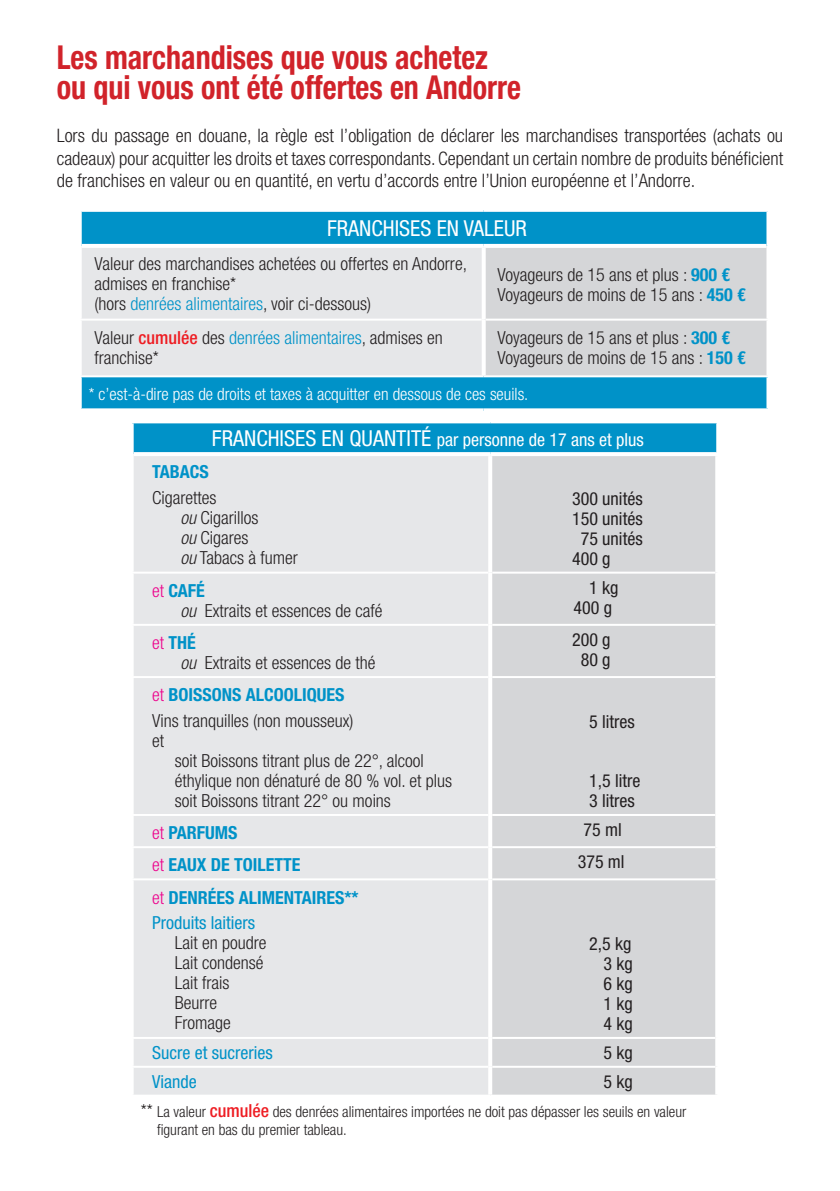
<style>
.page{position:relative;width:840px;height:1191px;background:#fff}
.page>*{position:absolute;margin:0;border:0;box-sizing:border-box;transform-origin:0 0}
.t1{font:700 condensed 33px/30px "Helvetica Neue LT Std";color:#d1232a;scale:.91 1}
.t2{font:condensed 22px "Helvetica Neue LT Std";color:#fff}
.t3{font:300 condensed 18.6px/22.4px "Helvetica Neue";color:#231f20;text-align:justify}
.t4{font:300 condensed 18px/20px "Helvetica Neue LT Std";color:#231f20}
.t5{font:condensed 18px/20px "Helvetica Neue LT Std";color:#231f20}
.t6{font:700 condensed 18px/25.6px "Helvetica Neue LT Std";color:#0092c8}
.t7{font:condensed 18px "Helvetica Neue LT Std";color:#fff}
.t8{font:condensed 18px "Helvetica Neue LT Std";color:#0092c8}
.t9{font:300 condensed 17px "Helvetica Neue LT Std";color:#fff}
.t10{font:300 condensed 15.2px/18px "Helvetica Neue LT Std";color:#231f20}
.s1{color:#0092c8}
.s2{font-weight:700;color:#0092c8}
.s3{font-weight:500;color:#ee1d23}
.s4{font-size:22px}
.s5{font-style:italic}
.s6{color:#ed028c}
.s7{font-weight:300;color:#ed028c}
.s8{font-weight:400}
.s9{font-size:18px}
.s10{font-weight:500;font-size:18px;color:#ee1d23}
</style>
<div class="page">
<div style="left:81px;top:211px;width:686px;height:35px;background:#0092c8"></div>
<div style="left:82px;top:248px;width:399px;height:127px;background:#e6e7e9"></div>
<div style="left:485px;top:248px;width:281px;height:127px;background:#d5d6d8"></div>
<div style="left:81px;top:376px;width:686px;height:34px;background:#0092c8"></div>
<hr style="left:80px;top:210px;width:403px;height:2px;background:#fff">
<hr style="left:80px;top:212px;width:2px;height:34px;background:#fff">
<hr style="left:483px;top:210px;width:285px;height:2px;background:#fff">
<hr style="left:766px;top:212px;width:2px;height:34px;background:#fff">
<hr style="left:80px;top:319px;width:401px;height:2px;background:#fff">
<hr style="left:485px;top:319px;width:283px;height:2px;background:#fff">
<svg style="left:481px;top:248px;width:4px;height:72px"></svg>
<svg style="left:481px;top:321px;width:1px;height:54px"></svg>
<hr style="left:82px;top:244px;width:401px;height:4px;background:#fff">
<hr style="left:483px;top:244px;width:283px;height:4px;background:#fff">
<hr style="left:80px;top:377px;width:2px;height:31px;background:#fff">
<hr style="left:80px;top:375px;width:403px;height:2px;background:#fff">
<hr style="left:483px;top:375px;width:285px;height:2px;background:#fff">
<hr style="left:766px;top:377px;width:2px;height:31px;background:#fff">
<svg style="left:81px;top:408px;width:402px;height:2px"></svg>
<svg style="left:483px;top:408px;width:285px;height:3px"></svg>
<div style="left:133px;top:422px;width:583px;height:32px;background:#0092c8"></div>
<div style="left:134px;top:456px;width:354px;height:638px;background:#e6e7e9"></div>
<div style="left:492px;top:456px;width:222px;height:638px;background:#d5d6d8"></div>
<hr style="left:132px;top:421px;width:358px;height:2px;background:#fff">
<hr style="left:132px;top:423px;width:2px;height:31px;background:#fff">
<hr style="left:490px;top:421px;width:227px;height:2px;background:#fff">
<hr style="left:715px;top:423px;width:2px;height:29px;background:#fff">
<hr style="left:132px;top:571px;width:356px;height:2px;background:#fff">
<hr style="left:492px;top:571px;width:222px;height:2px;background:#fff">
<hr style="left:132px;top:624px;width:356px;height:2px;background:#fff">
<hr style="left:492px;top:624px;width:222px;height:2px;background:#fff">
<hr style="left:132px;top:676px;width:356px;height:2px;background:#fff">
<hr style="left:492px;top:676px;width:222px;height:2px;background:#fff">
<hr style="left:132px;top:814px;width:356px;height:2px;background:#fff">
<hr style="left:492px;top:814px;width:222px;height:2px;background:#fff">
<hr style="left:132px;top:846px;width:356px;height:2px;background:#fff">
<hr style="left:492px;top:846px;width:222px;height:2px;background:#fff">
<hr style="left:132px;top:878px;width:356px;height:2px;background:#fff">
<hr style="left:492px;top:878px;width:222px;height:2px;background:#fff">
<hr style="left:132px;top:1037px;width:356px;height:2px;background:#fff">
<hr style="left:492px;top:1037px;width:222px;height:2px;background:#fff">
<hr style="left:132px;top:1065px;width:356px;height:2px;background:#fff">
<hr style="left:492px;top:1065px;width:222px;height:2px;background:#fff">
<svg style="left:714px;top:456px;width:2px;height:116px"></svg>
<svg style="left:714px;top:572px;width:2px;height:53px"></svg>
<svg style="left:714px;top:626px;width:2px;height:50px"></svg>
<svg style="left:714px;top:678px;width:2px;height:136px"></svg>
<svg style="left:714px;top:816px;width:2px;height:30px"></svg>
<svg style="left:714px;top:847px;width:2px;height:32px"></svg>
<svg style="left:714px;top:879px;width:3px;height:158px"></svg>
<svg style="left:714px;top:1039px;width:2px;height:27px"></svg>
<svg style="left:714px;top:1066px;width:2px;height:28px"></svg>
<svg style="left:134px;top:452px;width:356px;height:2px"></svg>
<svg style="left:490px;top:452px;width:227px;height:2px"></svg>
<h1 class="t1" style="left:57px;top:42px;width:511px">Les marchandises que vous achetez ou qui vous ont été offertes en Andorre</h1>
<p class="t3" style="left:57px;top:124px;width:727px">Lors du passage en douane, la règle est l’obligation de déclarer les marchandises transportées (achats ou cadeaux) pour acquitter les droits et taxes correspondants. Cependant un certain nombre de produits bénéficient de franchises en valeur ou en quantité, en vertu d’accords entre l’Union européenne et l’Andorre.</p>
<p class="t2" style="left:327px;top:216px;width:201px">FRANCHISES EN VALEUR</p>
<p class="t4" style="left:94px;top:253px;width:374px">Valeur des marchandises achetées ou offertes en Andorre, admises en franchise*<br>(hors <span class="s1">denrées alimentaires</span>, voir ci-dessous)</p>
<p class="t4" style="left:497px;top:265px;width:249px">Voyageurs de 15 ans et plus : <span class="s2">900 €<br></span>Voyageurs de moins de 15 ans : <span class="s2">450 €</span></p>
<p class="t4" style="left:94px;top:327px;width:350px">Valeur <span class="s3">cumulée</span> des <span class="s1">denrées alimentaires</span>, admises en franchise*</p>
<p class="t4" style="left:497px;top:327px;width:249px">Voyageurs de 15 ans et plus : <span class="s2">300 €<br></span>Voyageurs de moins de 15 ans : <span class="s2">150 €</span></p>
<p class="t9" style="left:89px;top:384px;width:441px">* c’est-à-dire pas de droits et taxes à acquitter en dessous de ces seuils.</p>
<p class="t7" style="left:212px;top:429px;width:433px"><span class="s4">FRANCHISES EN QUANTITÉ</span> par personne de 17 ans et plus</p>
<p class="t6" style="left:152px;top:459px;width:58px">TABACS</p>
<p class="t4" style="left:180px;top:487px;width:119px;text-indent:-28px">Cigarettes<br><span class="s5">ou</span> Cigarillos<br><span class="s5">ou</span> Cigares<br><span class="s5">ou</span> Tabacs à fumer</p>
<p class="t5" style="left:571px;top:488px;width:72px">300 unités</p>
<p class="t5" style="left:571px;top:508px;width:72px">150 unités</p>
<p class="t5" style="left:580px;top:528px;width:63px">75 unités</p>
<p class="t5" style="left:571px;top:548px;width:40px">400 g</p>
<p class="t4" style="left:180px;top:580px;width:203px;text-indent:-28px"><span class="s6">et</span> <span class="s2">CAFÉ<br></span><span class="s5">ou</span> Extraits et essences de café</p>
<p class="t5" style="left:573px;top:577px;width:46px;text-indent:15px">1 kg<br>400 g</p>
<p class="t4" style="left:180px;top:632px;width:196px;text-indent:-28px"><span class="s6">et</span> <span class="s2">THÉ<br></span><span class="s5">ou</span> Extraits et essences de thé</p>
<p class="t5" style="left:571px;top:629px;width:40px;text-align:center">200 g<br>80 g</p>
<p class="t4" style="left:152px;top:682px;width:203px;line-height:25.6px"><span class="s6">et</span> <span class="s2">BOISSONS ALCOOLIQUES<br></span>Vins tranquilles (non mousseux)</p>
<p class="t4" style="left:152px;top:730px;width:14px">et</p>
<p class="t4" style="left:175px;top:750px;width:278px">soit Boissons titrant plus de 22°, alcool éthylique non dénaturé de 80 % vol. et plus soit Boissons titrant 22° ou moins</p>
<p class="t5" style="left:588px;top:711px;width:47px">5 litres</p>
<p class="t5" style="left:588px;top:770px;width:53px">1,5 litre<br>3 litres</p>
<p class="t6" style="left:152px;top:819px;width:87px"><span class="s7">et</span> PARFUMS</p>
<p class="t5" style="left:583px;top:819px;width:40px">75 ml</p>
<p class="t6" style="left:152px;top:852px;width:150px"><span class="s7">et</span> EAUX DE TOILETTE</p>
<p class="t5" style="left:577px;top:851px;width:48px">375 ml</p>
<p class="t6" style="left:152px;top:884px;width:208px"><span class="s7">et</span> DENRÉES ALIMENTAIRES**<br><span class="s8">Produits laitiers</span></p>
<p class="t4" style="left:175px;top:932px;width:93px">Lait en poudre<br>Lait condensé<br>Lait frais<br>Beurre<br>Fromage</p>
<p class="t5" style="left:603px;top:933px;width:31px;text-align:justify;text-indent:-14px">2,5 kg 3 kg 6 kg 1 kg 4 kg</p>
<p class="t8" style="left:152px;top:1042px;width:122px">Sucre et sucreries</p>
<p class="t5" style="left:603px;top:1042px;width:31px">5 kg</p>
<p class="t8" style="left:152px;top:1070px;width:46px">Viande</p>
<p class="t5" style="left:603px;top:1071px;width:31px">5 kg</p>
<p class="t10" style="left:157px;top:1102px;width:530px;text-indent:-16px"><span class="s9">**</span> La valeur <span class="s10">cumulée</span> des denrées alimentaires importées ne doit pas dépasser les seuils en valeur figurant en bas du premier tableau.</p>
</div>
